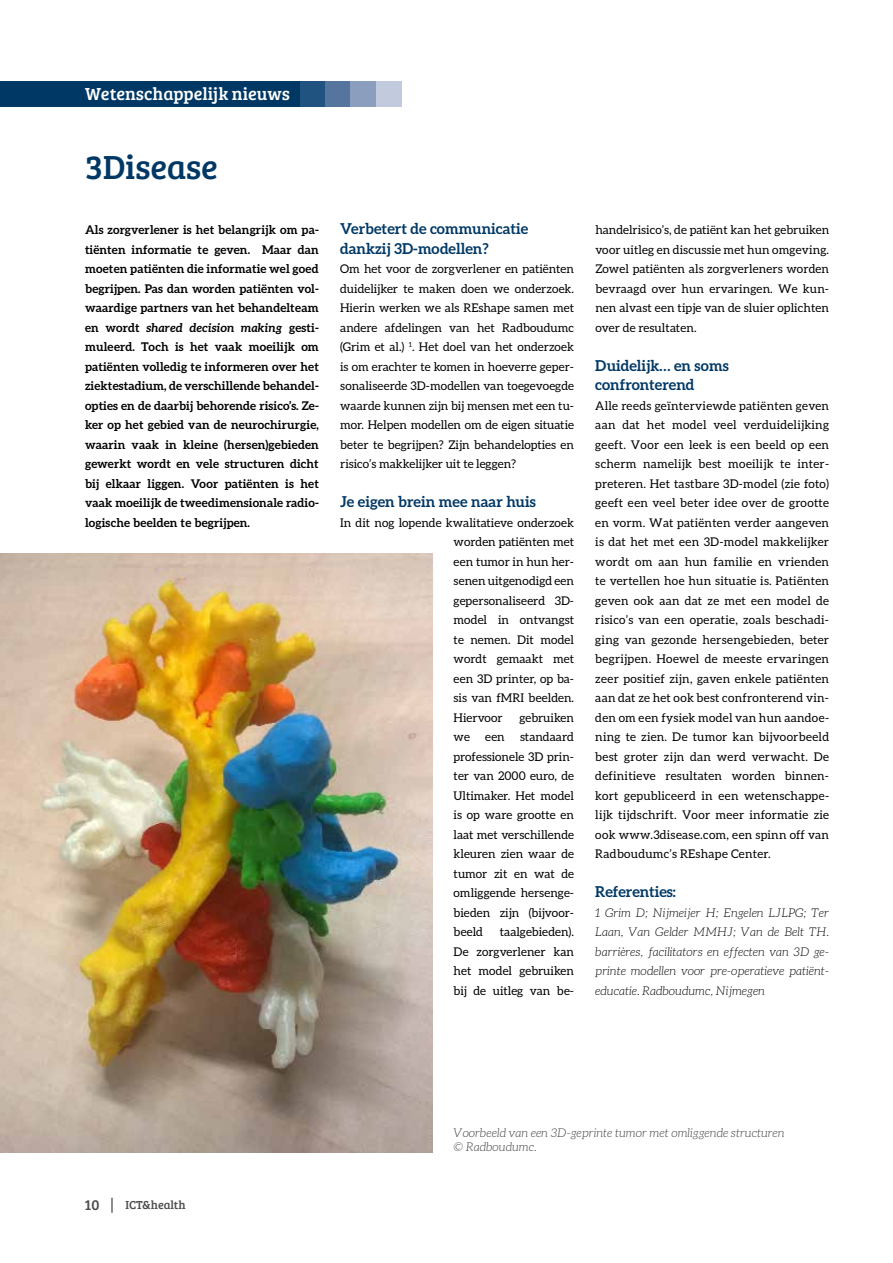
<style>
.page{position:relative;width:893px;height:1263px;background:#fff}
.page>*{position:absolute;margin:0;border:0;box-sizing:border-box;transform-origin:0 0}
.t1{font:34.5px "Bree Serif";letter-spacing:-.01em;color:#003865}
.t2{font:18px "Bree Serif";color:#fff}
.t3{font:700 15px/19.5px "Aleo";color:#003865}
.t4{font:12px/19.5px "Aleo";color:#000;text-align:justify}
.t5{font:700 12px/19.5px "Aleo";letter-spacing:.01em;color:#000;text-align:justify}
.t6{font:italic 300 12px/19.5px "Aleo";color:#000;text-align:justify}
.t7{font:italic 300 12px/14.4px "Aleo";color:#3c3c3b}
.t8{font:12px "Bree Serif";color:#4e4c4c}
.s1{font-style:italic}
.s2{font-size:15px}
.s3{font-family:"Caecilia LT Std";font-weight:700;font-size:15px}
</style>
<div class="page">
<img style="left:0;top:554px;width:432px;height:599px">
<div style="left:0;top:81px;width:300px;height:25px;background:#003865"></div>
<div style="left:300px;top:81px;width:25px;height:25px;background:#215380"></div>
<div style="left:325px;top:81px;width:25px;height:25px;background:#56759e"></div>
<div style="left:350px;top:81px;width:26px;height:25px;background:#8b9ebd"></div>
<div style="left:376px;top:81px;width:25px;height:25px;background:#c2cbde"></div>
<h2 class="t2" style="left:85px;top:81px;width:206px">Wetenschappelijk nieuws</h2>
<h1 class="t1" style="left:85px;top:142px;width:134px">3Disease</h1>
<p class="t5" style="left:85px;top:220px;width:235px">Als zorgverlener is het belangrijk om pa&shy;tiënten informatie te geven. Maar dan moeten patiënten die informatie wel goed begrijpen. Pas dan worden patiënten vol&shy;waardige partners van het behandelteam en wordt <span class="s1">shared decision making</span> gesti&shy;muleerd. Toch is het vaak moeilijk om patiënten volledig te informeren over het ziektestadium, de verschillende behandel&shy;opties en de daarbij behorende risico’s. Ze&shy;ker op het gebied van de neurochirurgie, waarin vaak in kleine (hersen)gebieden gewerkt wordt en vele structuren dicht bij elkaar liggen. Voor patiënten is het vaak moeilijk de tweedimensionale radio&shy;logische beelden te begrijpen.</p>
<p class="t3" style="left:340px;top:219px;width:190px">Verbetert de communicatie dankzij 3D-modellen?</p>
<p class="t4" style="left:340px;top:259px;width:235px">Om het voor de zorgverlener en patiënten duidelijker te maken doen we onderzoek.<br>Hierin werken we als REshape samen met andere afdelingen van het Radboudumc (Grim et al.) <sup>1</sup>. Het doel van het onderzoek is om erachter te komen in hoeverre geper&shy;sonaliseerde 3D-modellen van toegevoegde waarde kunnen zijn bij mensen met een tu&shy;mor. Helpen modellen om de eigen situatie beter te begrijpen? Zijn behandelopties en risico’s makkelijker uit te leggen?</p>
<p class="t3" style="left:340px;top:492px;width:197px">Je eigen brein mee naar huis</p>
<p class="t4" style="left:454px;top:512px;width:122px;text-indent:-113px">In dit nog lopende kwalitatieve onderzoek worden patiënten met een tumor in hun her&shy;senen uitgenodigd een gepersonaliseerd 3D&shy;model in ontvangst te nemen. Dit model wordt gemaakt met een 3D printer, op ba&shy;sis van fMRI beelden.<br>Hiervoor</p>
<p class="t4" style="left:519px;top:707px;width:56px">gebruiken</p>
<p class="t4" style="left:454px;top:727px;width:122px;text-indent:66px">standaard professionele 3D prin&shy;ter van 2000 euro, de Ultimaker. Het model is op ware grootte en laat met verschillende kleuren zien waar de tumor zit en wat de omliggende hersenge&shy;bieden zijn (bijvoor&shy;beeld</p>
<p class="t4" style="left:454px;top:727px;width:18px">we</p>
<p class="t4" style="left:485px;top:727px;width:21px">een</p>
<p class="t4" style="left:454px;top:922px;width:122px;text-indent:46px">taalgebieden).<br>De zorgverlener kan het model gebruiken bij de uitleg van be-</p>
<p class="t4" style="left:595px;top:220px;width:235px">handelrisico’s, de patiënt kan het gebruiken voor uitleg en discussie met hun omgeving.<br>Zowel patiënten als zorgverleners worden bevraagd over hun ervaringen. We kun&shy;nen alvast een tipje van de sluier oplichten over de resultaten.</p>
<p class="t3" style="left:595px;top:355px;width:135px">Duidelijk… en soms confronterend</p>
<p class="t4" style="left:595px;top:395px;width:235px">Alle reeds geïnterviewde patiënten geven aan dat het model veel verduidelijking geeft. Voor een leek is een beeld op een scherm namelijk best moeilijk te inter&shy;preteren. Het tastbare 3D-model (zie foto) geeft een veel beter idee over de grootte en vorm. Wat patiënten verder aangeven is dat het met een 3D-model makkelijker wordt om aan hun familie en vrienden te vertellen hoe hun situatie is. Patiënten geven ook aan dat ze met een model de risico’s van een operatie, zoals beschadi&shy;ging van gezonde hersengebieden, beter begrijpen. Hoewel de meeste ervaringen zeer positief zijn, gaven enkele patiënten aan dat ze het ook best confronterend vin&shy;den om een fysiek model van hun aandoe&shy;ning te zien. De tumor kan bijvoorbeeld best groter zijn dan werd verwacht. De definitieve resultaten worden binnen&shy;kort gepubliceerd in een wetenschappe&shy;lijk tijdschrift. Voor meer informatie zie ook www.3disease.com, een spinn off van Radboudumc’s REshape Center.</p>
<p class="t3" style="left:595px;top:882px;width:82px">Referenties:</p>
<p class="t6" style="left:595px;top:902px;width:235px">1 Grim D; Nijmeijer H; Engelen LJLPG; Ter Laan, Van Gelder MMHJ; Van de Belt TH. barrières, facilitators en effecten van 3D ge&shy;printe modellen voor pre-operatieve patiënt&shy;educatie. Radboudumc, Nijmegen</p>
<p class="t8" style="left:85px;top:1196px;width:103px"><span class="s2">10</span> <span class="s3">|</span> ICT&amp;health</p>
<p class="t7" style="left:454px;top:1125px;width:332px">Voorbeeld van een 3D-geprinte tumor met omliggende structuren © Radboudumc.</p>
</div>
